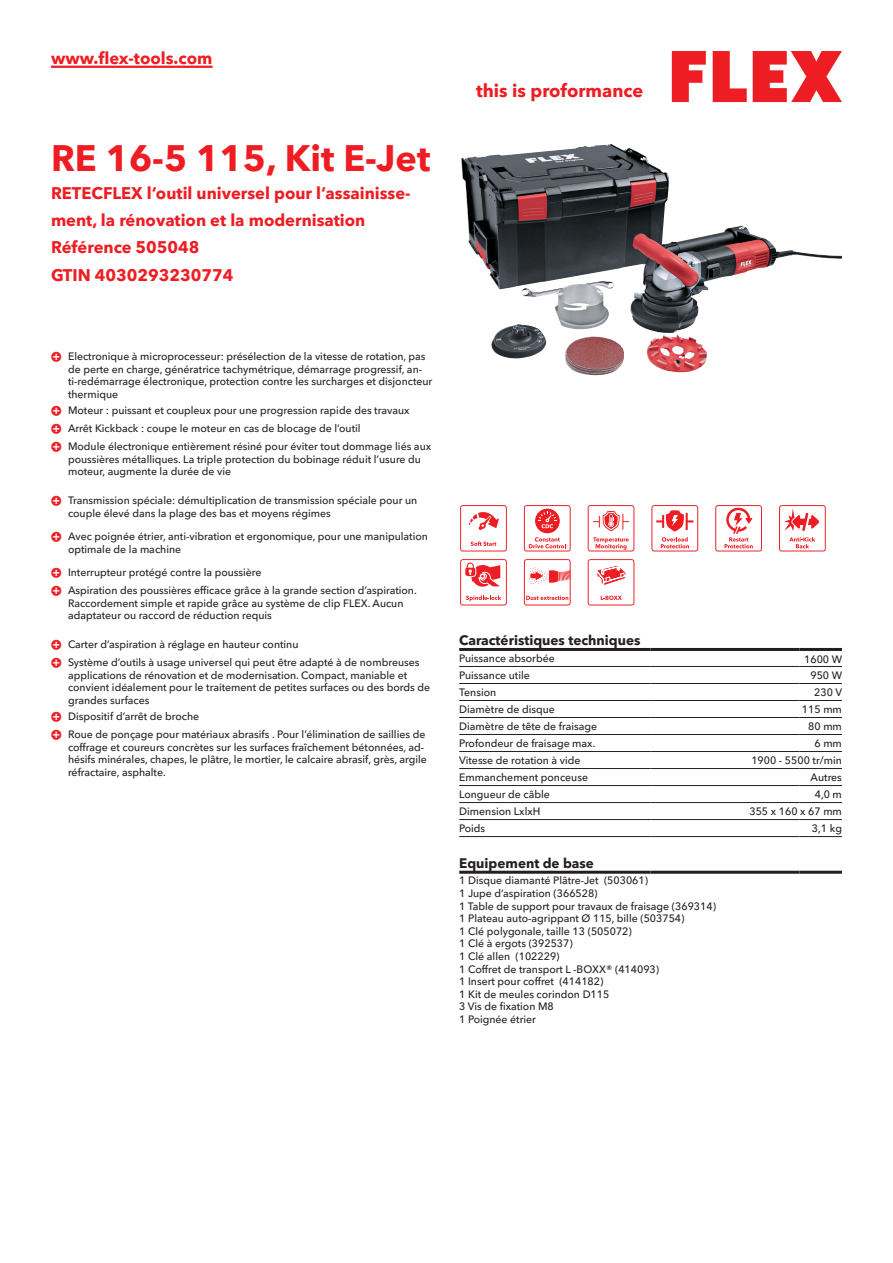
<style>
.page{position:relative;width:893px;height:1263px;background:#fff}
.page>*{position:absolute;margin:0;border:0;box-sizing:border-box;transform-origin:0 0}
.CB_AF_Product-name{font:700 36px "Avenir Next W1 G";color:#ee1d23}
.t1{font:700 18px "Avenir Next W1 G";color:#ee1d23}
.CB_AF_Product-short{font:700 16.5px/27px "Avenir Next W1 G";color:#ee1d23}
.CB_AF_Order-number{font:700 16.5px "Avenir Next W1 G";color:#ee1d23}
.CB_AF_Table-headline{font:700 13.5px "Avenir Next W1 G";color:#231f20}
.CB_AF_Table-specific{font:500 10.5px/12.6px "Avenir Next W1 G";color:#231f20}
</style>
<div class="page">
<svg style="left:672px;top:51px;width:34px;height:51px"></svg>
<svg style="left:713px;top:51px;width:34px;height:51px"></svg>
<svg style="left:753px;top:51px;width:89px;height:51px"></svg>
<hr style="left:51px;top:66px;width:162px;height:2px;background:#ee1d23">
<img style="left:461px;top:144px;width:213px;height:189px">
<hr style="left:459px;top:666px;width:192px;height:1px;background:#231f20">
<hr style="left:651px;top:666px;width:148px;height:1px;background:#231f20">
<hr style="left:799px;top:666px;width:43px;height:1px;background:#231f20">
<hr style="left:459px;top:683px;width:192px;height:1px;background:#231f20">
<hr style="left:651px;top:683px;width:148px;height:1px;background:#231f20">
<hr style="left:799px;top:683px;width:43px;height:1px;background:#231f20">
<hr style="left:459px;top:700px;width:192px;height:1px;background:#231f20">
<hr style="left:651px;top:700px;width:148px;height:1px;background:#231f20">
<hr style="left:799px;top:700px;width:43px;height:1px;background:#231f20">
<hr style="left:459px;top:717px;width:192px;height:1px;background:#231f20">
<hr style="left:651px;top:717px;width:148px;height:1px;background:#231f20">
<hr style="left:799px;top:717px;width:43px;height:1px;background:#231f20">
<hr style="left:459px;top:734px;width:192px;height:1px;background:#231f20">
<hr style="left:651px;top:734px;width:148px;height:1px;background:#231f20">
<hr style="left:799px;top:734px;width:43px;height:1px;background:#231f20">
<hr style="left:459px;top:751px;width:192px;height:1px;background:#231f20">
<hr style="left:651px;top:751px;width:148px;height:1px;background:#231f20">
<hr style="left:799px;top:751px;width:43px;height:1px;background:#231f20">
<hr style="left:459px;top:768px;width:192px;height:1px;background:#231f20">
<hr style="left:651px;top:768px;width:148px;height:1px;background:#231f20">
<hr style="left:799px;top:768px;width:43px;height:1px;background:#231f20">
<hr style="left:459px;top:785px;width:192px;height:1px;background:#231f20">
<hr style="left:651px;top:785px;width:148px;height:1px;background:#231f20">
<hr style="left:799px;top:785px;width:43px;height:1px;background:#231f20">
<hr style="left:459px;top:802px;width:192px;height:1px;background:#231f20">
<hr style="left:651px;top:802px;width:148px;height:1px;background:#231f20">
<hr style="left:799px;top:802px;width:43px;height:1px;background:#231f20">
<hr style="left:459px;top:819px;width:192px;height:1px;background:#231f20">
<hr style="left:651px;top:819px;width:148px;height:1px;background:#231f20">
<hr style="left:799px;top:819px;width:43px;height:1px;background:#231f20">
<hr style="left:459px;top:836px;width:192px;height:1px;background:#231f20">
<hr style="left:651px;top:836px;width:148px;height:1px;background:#231f20">
<hr style="left:799px;top:836px;width:43px;height:1px;background:#231f20">
<hr style="left:459px;top:648px;width:192px;height:3px;background:#231f20">
<hr style="left:651px;top:648px;width:148px;height:3px;background:#231f20">
<hr style="left:799px;top:648px;width:43px;height:3px;background:#231f20">
<hr style="left:459px;top:871px;width:192px;height:3px;background:#231f20">
<hr style="left:651px;top:871px;width:148px;height:3px;background:#231f20">
<hr style="left:799px;top:871px;width:43px;height:3px;background:#231f20">
<svg style="left:460px;top:505px;width:47px;height:46px"></svg>
<svg style="left:524px;top:505px;width:47px;height:46px"></svg>
<svg style="left:588px;top:505px;width:46px;height:46px"></svg>
<svg style="left:651px;top:505px;width:47px;height:46px"></svg>
<svg style="left:715px;top:505px;width:47px;height:46px"></svg>
<svg style="left:779px;top:505px;width:47px;height:46px"></svg>
<svg style="left:460px;top:559px;width:47px;height:46px"></svg>
<svg style="left:524px;top:559px;width:47px;height:46px"></svg>
<svg style="left:588px;top:559px;width:46px;height:46px"></svg>
<h3 class="CB_AF_Product-short" style="left:51px;top:43px;width:163px">www.flex-tools.com</h3>
<p class="CB_AF_Product-name" style="left:51px;top:130px;width:381px">RE 16-5 115, Kit E-Jet</p>
<p class="CB_AF_Product-short" style="left:51px;top:178px;width:361px">RETECFLEX l‘outil universel pour l‘assainisse&shy;ment, la rénovation et la modernisation</p>
<p class="CB_AF_Order-number" style="left:51px;top:234px;width:150px">Référence 505048</p>
<p class="CB_AF_Order-number" style="left:51px;top:262px;width:184px">GTIN 4030293230774</p>
<h2 class="t1" style="left:476px;top:77px;width:169px">this is proformance</h2>
<p class="CB_AF_Table-specific" style="left:68px;top:349px;width:366px">Electronique à microprocesseur: présélection de la vitesse de rotation, pas de perte en charge, génératrice tachymétrique, démarrage progressif, an&shy;ti-redémarrage électronique, protection contre les surcharges et disjoncteur thermique</p>
<p class="CB_AF_Table-specific" style="left:68px;top:403px;width:343px">Moteur : puissant et coupleux pour une progression rapide des travaux</p>
<p class="CB_AF_Table-specific" style="left:68px;top:421px;width:294px">Arrêt Kickback : coupe le moteur en cas de blocage de l’outil</p>
<p class="CB_AF_Table-specific" style="left:68px;top:439px;width:365px">Module électronique entièrement résiné pour éviter tout dommage liés aux poussières métalliques. La triple protection du bobinage réduit l’usure du moteur, augmente la durée de vie</p>
<p class="CB_AF_Table-specific" style="left:68px;top:493px;width:351px">Transmission spéciale: démultiplication de transmission spéciale pour un couple élevé dans la plage des bas et moyens régimes</p>
<p class="CB_AF_Table-specific" style="left:68px;top:529px;width:361px">Avec poignée étrier, anti-vibration et ergonomique, pour une manipulation optimale de la machine</p>
<p class="CB_AF_Table-specific" style="left:68px;top:565px;width:195px">Interrupteur protégé contre la poussière</p>
<p class="CB_AF_Table-specific" style="left:68px;top:583px;width:350px">Aspiration des poussières efficace grâce à la grande section d’aspiration.<br>Raccordement simple et rapide grâce au système de clip FLEX. Aucun adaptateur ou raccord de réduction requis</p>
<p class="CB_AF_Table-specific" style="left:68px;top:637px;width:232px">Carter d’aspiration à réglage en hauteur continu</p>
<p class="CB_AF_Table-specific" style="left:68px;top:655px;width:364px">Système d’outils à usage universel qui peut être adapté à de nombreuses applications de rénovation et de modernisation. Compact, maniable et convient idéalement pour le traitement de petites surfaces ou des bords de grandes surfaces</p>
<p class="CB_AF_Table-specific" style="left:68px;top:709px;width:133px">Dispositif d’arrêt de broche</p>
<p class="CB_AF_Table-specific" style="left:68px;top:727px;width:360px">Roue de ponçage pour matériaux abrasifs . Pour l’élimination de saillies de coffrage et coureurs concrètes sur les surfaces fraîchement bétonnées, ad&shy;hésifs minérales, chapes, le plâtre, le mortier, le calcaire abrasif, grès, argile réfractaire, asphalte.</p>
<p class="CB_AF_Table-headline" style="left:459px;top:630px;width:183px">Caractéristiques techniques</p>
<p class="CB_AF_Table-specific" style="left:459px;top:651px;width:97px">Puissance absorbée</p>
<p class="CB_AF_Table-specific" style="left:804px;top:652px;width:39px">1600 W</p>
<p class="CB_AF_Table-specific" style="left:459px;top:668px;width:72px">Puissance utile</p>
<p class="CB_AF_Table-specific" style="left:810px;top:668px;width:33px">950 W</p>
<p class="CB_AF_Table-specific" style="left:459px;top:685px;width:38px">Tension</p>
<p class="CB_AF_Table-specific" style="left:814px;top:685px;width:29px">230 V</p>
<p class="CB_AF_Table-specific" style="left:459px;top:702px;width:97px">Diamètre de disque</p>
<p class="CB_AF_Table-specific" style="left:802px;top:702px;width:41px">115 mm</p>
<p class="CB_AF_Table-specific" style="left:459px;top:719px;width:139px">Diamètre de tête de fraisage</p>
<p class="CB_AF_Table-specific" style="left:808px;top:719px;width:35px">80 mm</p>
<p class="CB_AF_Table-specific" style="left:459px;top:736px;width:138px">Profondeur de fraisage max.</p>
<p class="CB_AF_Table-specific" style="left:814px;top:736px;width:29px">6 mm</p>
<p class="CB_AF_Table-specific" style="left:459px;top:753px;width:123px">Vitesse de rotation à vide</p>
<p class="CB_AF_Table-specific" style="left:751px;top:753px;width:92px">1900 - 5500 tr/min</p>
<p class="CB_AF_Table-specific" style="left:459px;top:770px;width:130px">Emmanchement ponceuse</p>
<p class="CB_AF_Table-specific" style="left:811px;top:770px;width:33px">Autres</p>
<p class="CB_AF_Table-specific" style="left:459px;top:787px;width:92px">Longueur de câble</p>
<p class="CB_AF_Table-specific" style="left:815px;top:787px;width:29px">4,0 m</p>
<p class="CB_AF_Table-specific" style="left:459px;top:804px;width:83px">Dimension LxlxH</p>
<p class="CB_AF_Table-specific" style="left:749px;top:804px;width:94px">355 x 160 x 67 mm</p>
<p class="CB_AF_Table-specific" style="left:459px;top:821px;width:28px">Poids</p>
<p class="CB_AF_Table-specific" style="left:812px;top:821px;width:32px">3,1 kg</p>
<p class="CB_AF_Table-headline" style="left:459px;top:852px;width:136px">Equipement de base</p>
<p class="CB_AF_Table-specific" style="left:459px;top:873px;width:258px">1 Disque diamanté Plâtre-Jet (503061)<br>1 Jupe d’aspiration (366528)<br>1 Table de support pour travaux de fraisage (369314)<br>1 Plateau auto-agrippant Ø 115, bille (503754)<br>1 Clé polygonale, taille 13 (505072)<br>1 Clé à ergots (392537)<br>1 Clé allen (102229)<br>1 Coffret de transport L -BOXX® (414093)<br>1 Insert pour coffret (414182)<br>1 Kit de meules corindon D115<br>3 Vis de fixation M8<br>1 Poignée étrier</p>
</div>
